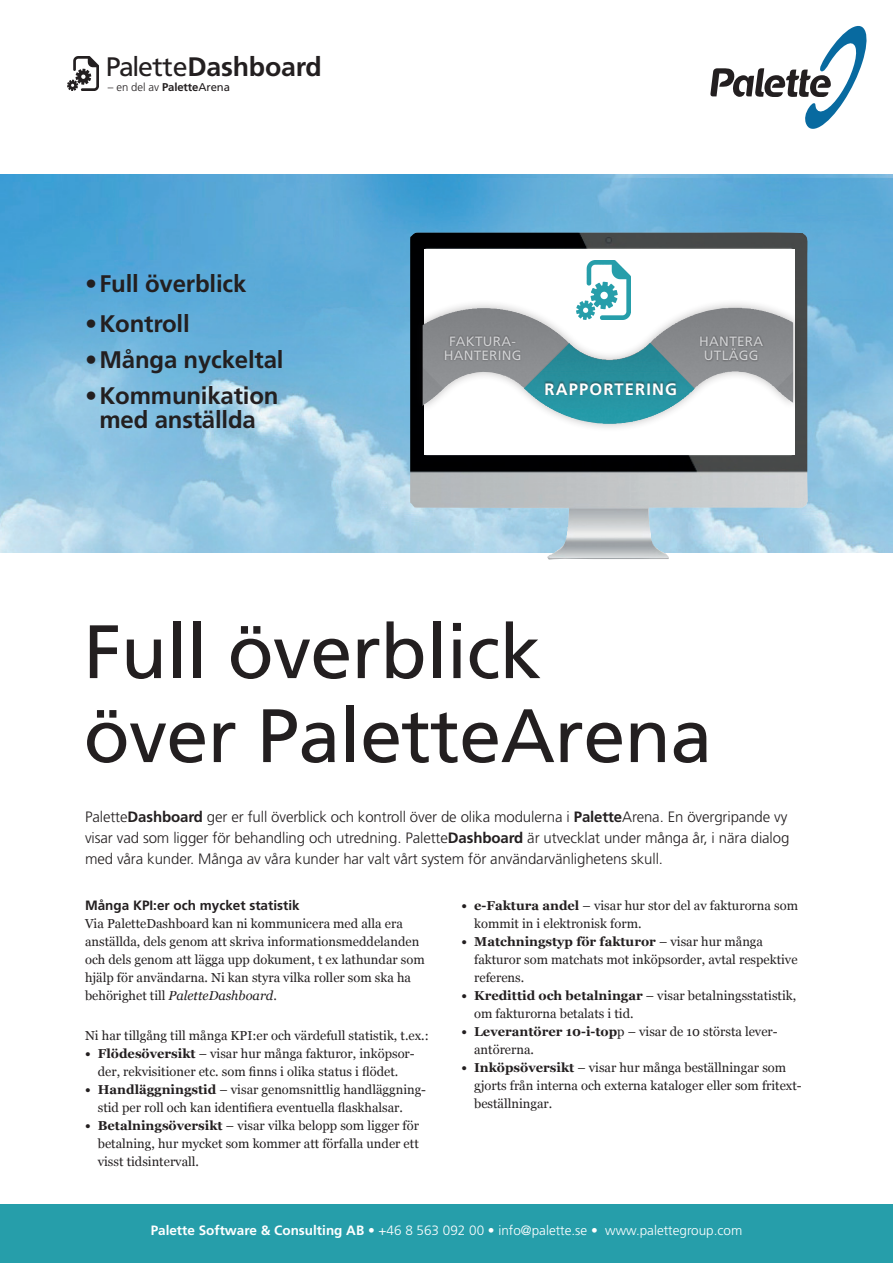
<style>
.page{position:relative;width:893px;height:1263px;background:#fff}
.page>*{position:absolute;margin:0;border:0;box-sizing:border-box;transform-origin:0 0}
.t1{font:75.6px/84px "Frutiger";letter-spacing:-.01em;color:#231f20}
.t2{font:700 26.7px "Frutiger";letter-spacing:-.01em;color:#231f20}
.t3{font:700 24px/24px "Frutiger";letter-spacing:-.01em;color:#231f20;text-align:center}
.t4{font:700 16.5px "Frutiger";letter-spacing:.07em;color:#fff}
.t5{font:300 15px/21px "Frutiger";letter-spacing:-.01em;color:#231f20}
.t6{font:300 13.5px "Frutiger";color:#fff}
.t7{font:13.5px/14.1px "Frutiger";letter-spacing:.02em;color:#d1d2d4;text-align:center}
.t8{font:700 13.5px "Frutiger";color:#231f20}
.t9{font:12.9px/18px "Georgia";color:#231f20}
.t10{font:300 11.25px "Frutiger";letter-spacing:-.01em;color:#231f20}
.s1{font-weight:400}
.s2{font-weight:700}
.s3{font-style:italic}
</style>
<div class="page">
<img style="left:0;top:174px;width:893px;height:379px">
<img style="left:410px;top:232px;width:398px;height:328px">
<svg style="left:710px;top:26px;width:156px;height:103px"></svg>
<div style="left:424px;top:249px;width:370px;height:206px;background:#fff"></div>
<div style="left:414px;top:298px;width:388px;height:134px;background:#231f20;opacity:.3"></div>
<img style="left:497px;top:308px;width:231px;height:52px">
<img style="left:524px;top:343px;width:151px;height:81px">
<div style="left:544px;top:381px;width:133px;height:15px;background:#231f20;opacity:.5"></div>
<div style="left:443px;top:335px;width:79px;height:27px;background:#231f20;opacity:.5"></div>
<div style="left:699px;top:335px;width:66px;height:27px;background:#231f20;opacity:.5"></div>
<img style="left:67px;top:57px;width:31px;height:33px">
<img style="left:576px;top:261px;width:55px;height:59px">
<div style="left:0;top:1205px;width:893px;height:58px;background:#269eaa"></div>
<h2 class="t2" style="left:106px;top:51px;width:218px"><span class="s1">Palette</span>Dashboard</h2>
<p class="t10" style="left:108px;top:81px;width:124px">– en del av <span class="s2">Palette</span><span class="s1">Arena</span></p>
<h3 class="t3" style="left:85px;top:272px;width:163px">• Full överblick</h3>
<h3 class="t3" style="left:85px;top:311px;width:106px">• Kontroll</h3>
<h3 class="t3" style="left:85px;top:347px;width:200px">• Många nyckeltal</h3>
<h3 class="t3" style="left:85px;top:383px;width:195px">• Kommunikation med anställda</h3>
<p class="t7" style="left:444px;top:334px;width:79px">FAKTURA-<br>HANTERING</p>
<p class="t7" style="left:699px;top:334px;width:65px">HANTERA<br>UTLÄGG</p>
<p class="t4" style="left:545px;top:379px;width:134px">RAPPORTERING</p>
<h1 class="t1" style="left:84px;top:609px;width:630px">Full överblick över PaletteArena</h1>
<p class="t5" style="left:85px;top:806px;width:706px">Palette<span class="s2">Dashboard</span> ger er full överblick och kontroll över de olika modulerna i <span class="s2">Palette</span>Arena. En övergripande vy visar vad som ligger för behandling och utredning. Palette<span class="s2">Dashboard</span> är utvecklat under många år, i nära dialog med våra kunder. Många av våra kunder har valt vårt system för användarvänlighetens skull.</p>
<p class="t8" style="left:85px;top:898px;width:216px">Många KPI:er och mycket statistik</p>
<p class="t9" style="left:85px;top:915px;width:341px">Via PaletteDashboard kan ni kommunicera med alla era anställda, dels genom att skriva informationsmeddelanden och dels genom att lägga upp dokument, t ex lathundar som hjälp för användarna. Ni kan styra vilka roller som ska ha behörighet till <span class="s3">PaletteDashboard</span>.</p>
<p class="t9" style="left:85px;top:1027px;width:345px">Ni har tillgång till många KPI:er och värdefull statistik, t.ex.:</p>
<p class="t9" style="left:85px;top:1045px;width:331px;text-align:center"><span class="s2">• Flödesöversikt</span> – visar hur många fakturor, inköpsor&shy;der, rekvisitioner etc. som finns i olika status i flödet.</p>
<p class="t9" style="left:98px;top:1081px;width:330px;text-indent:-13px"><span class="s2">• Handläggningstid</span> – visar genomsnittlig handläggning&shy;stid per roll och kan identifiera eventuella flaskhalsar.</p>
<p class="t9" style="left:98px;top:1117px;width:323px;text-align:justify;text-indent:-13px"><span class="s2">• Betalningsöversikt</span> – visar vilka belopp som ligger för betalning, hur mycket som kommer att förfalla under ett visst tidsintervall.</p>
<p class="t9" style="left:474px;top:896px;width:325px;text-indent:-13px"><span class="s2">• e-Faktura andel</span> – visar hur stor del av fakturorna som kommit in i elektronisk form.</p>
<p class="t9" style="left:474px;top:932px;width:325px;text-indent:-13px"><span class="s2">• Matchningstyp för fakturor</span> – visar hur många fakturor som matchats mot inköpsorder, avtal respektive referens.</p>
<p class="t9" style="left:474px;top:986px;width:324px;text-indent:-13px"><span class="s2">• Kredittid och betalningar</span> – visar betalningsstatistik, om fakturorna betalats i tid.</p>
<p class="t9" style="left:474px;top:1022px;width:305px;text-indent:-13px"><span class="s2">• Leverantörer 10-i-top</span>p – visar de 10 största lever&shy;antörerna.</p>
<p class="t9" style="left:474px;top:1058px;width:329px;text-indent:-13px"><span class="s2">• Inköpsöversikt</span> – visar hur många beställningar som gjorts från interna och externa kataloger eller som fritext&shy;beställningar.</p>
<p class="t6" style="left:151px;top:1223px;width:593px"><span class="s2">Palette Software &amp; Consulting AB</span> • +46 8 563 092 00 • info@palette.se • www.palettegroup.com</p>
</div>
